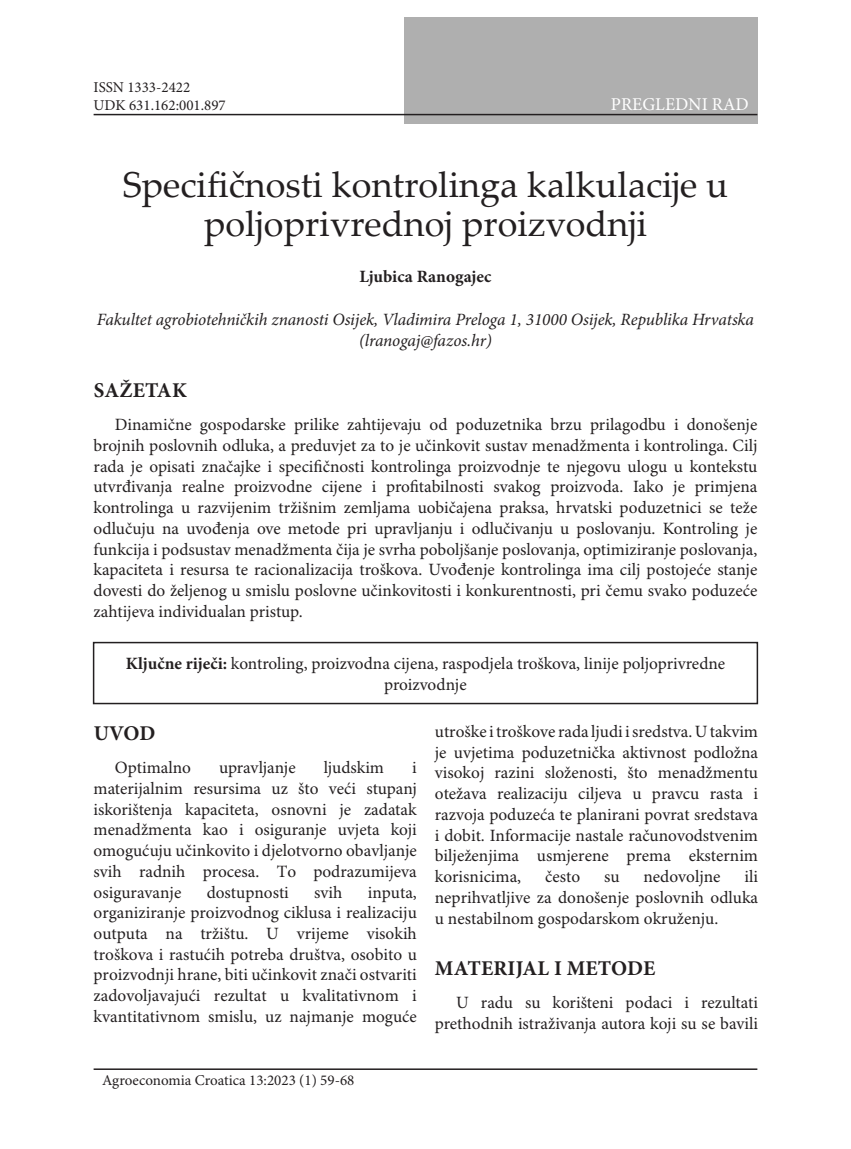
<style>
.page{position:relative;width:851px;height:1149px;background:#fff}
.page>*{position:absolute;margin:0;border:0;box-sizing:border-box;transform-origin:0 0}
.t1{font:36px/39px "Palatino Linotype";color:#231f20;text-align:center}
.t2{font:700 21px "Minion Pro";letter-spacing:.01em;color:#231f20}
.t3{font:18px "Minion Pro";color:#fff}
.paragraph{font:17.25px/20.7px "Minion Pro";color:#231f20;text-align:justify}
.abstract{font:17.25px/20.7px "Minion Pro";color:#231f20;text-align:justify}
.Adresa{font:italic 17.25px/20.7px "Minion Pro";letter-spacing:-.01em;color:#231f20;text-align:center}
.kljucne-rijeci{font:17.25px/20.7px "Minion Pro";letter-spacing:-.005em;color:#231f20;text-align:center}
.autori{font:700 17.25px "Minion Pro";color:#231f20}
.t4{font:15px "Minion Pro";color:#231f20}
.s1{font-weight:700}
</style>
<div class="page">
<div style="left:404px;top:17px;width:353px;height:106px;background:#afafaf"></div>
<hr style="left:94px;top:114px;width:663px;height:1px;background:#231f20">
<hr style="left:94px;top:1068px;width:663px;height:1px;background:#231f20">
<div style="left:93px;top:641px;width:665px;height:63px;border:2px solid #231f20"></div>
<p class="t4" style="left:94px;top:78px;width:98px">ISSN 1333-2422</p>
<p class="t4" style="left:94px;top:96px;width:134px">UDK 631.162:001.897</p>
<p class="t3" style="left:611px;top:93px;width:139px">PREGLEDNI RAD</p>
<p class="t1" style="left:123px;top:163px;width:607px">Specifičnosti kontrolinga kalkulacije u poljoprivrednoj proizvodnji</p>
<p class="autori" style="left:359px;top:265px;width:133px">Ljubica Ranogajec</p>
<p class="Adresa" style="left:97px;top:309px;width:658px">Fakultet agrobiotehničkih znanosti Osijek, Vladimira Preloga 1, 31000 Osijek, Republika Hrvatska (lranogaj@fazos.hr)</p>
<p class="t2" style="left:94px;top:375px;width:95px">SAŽETAK</p>
<p class="abstract" style="left:94px;top:415px;width:665px;text-indent:21px">Dinamične gospodarske prilike zahtijevaju od poduzetnika brzu prilagodbu i donošenje brojnih poslovnih odluka, a preduvjet za to je učinkovit sustav menadžmenta i kontrolinga. Cilj rada je opisati značajke i specifičnosti kontrolinga proizvodnje te njegovu ulogu u kontekstu utvrđivanja realne proizvodne cijene i profitabilnosti svakog proizvoda. Iako je primjena kontrolinga u razvijenim tržišnim zemljama uobičajena praksa, hrvatski poduzetnici se teže odlučuju na uvođenja ove metode pri upravljanju i odlučivanju u poslovanju. Kontroling je funkcija i podsustav menadžmenta čija je svrha poboljšanje poslovanja, optimiziranje poslovanja, kapaciteta i resursa te racionalizacija troškova. Uvođenje kontrolinga ima cilj postojeće stanje dovesti do željenog u smislu poslovne učinkovitosti i konkurentnosti, pri čemu svako poduzeće zahtijeva individualan pristup.</p>
<p class="kljucne-rijeci" style="left:126px;top:653px;width:600px"><span class="s1">Ključne riječi:</span> kontroling, proizvodna cijena, raspodjela troškova, linije poljoprivredne proizvodnje</p>
<p class="t2" style="left:94px;top:718px;width:63px">UVOD</p>
<p class="paragraph" style="left:115px;top:757px;width:78px">Optimalno</p>
<p class="paragraph" style="left:219px;top:757px;width:78px">upravljanje</p>
<p class="paragraph" style="left:324px;top:757px;width:62px">ljudskim</p>
<p class="paragraph" style="left:435px;top:721px;width:325px">utroške i troškove rada ljudi i sredstva. U takvim je uvjetima poduzetnička aktivnost podložna visokoj razini složenosti, što menadžmentu otežava realizaciju ciljeva u pravcu rasta i razvoja poduzeća te planirani povrat sredstava i dobit. Informacije nastale računovodstvenim bilježenjima usmjerene prema eksternim korisnicima,</p>
<p class="paragraph" style="left:94px;top:757px;width:325px;text-indent:318px">i materijalnim resursima uz što veći stupanj iskorištenja kapaciteta, osnovni je zadatak menadžmenta kao i osiguranje uvjeta koji omogućuju učinkovito i djelotvorno obavljanje svih radnih procesa. To podrazumijeva osiguravanje</p>
<p class="paragraph" style="left:435px;top:866px;width:325px;text-indent:309px">ili neprihvatljive za donošenje poslovnih odluka u nestabilnom gospodarskom okruženju.</p>
<p class="t2" style="left:435px;top:953px;width:222px">MATERIJAL I METODE</p>
<p class="paragraph" style="left:435px;top:992px;width:325px;text-align:right">U radu su korišteni podaci i rezultati prethodnih istraživanja autora koji su se bavili</p>
<p class="paragraph" style="left:545px;top:866px;width:37px">često</p>
<p class="paragraph" style="left:604px;top:866px;width:17px">su</p>
<p class="paragraph" style="left:643px;top:866px;width:79px">nedovoljne</p>
<p class="paragraph" style="left:207px;top:882px;width:84px">dostupnosti</p>
<p class="paragraph" style="left:314px;top:882px;width:30px">svih</p>
<p class="paragraph" style="left:94px;top:882px;width:325px;text-indent:274px">inputa, organiziranje proizvodnog ciklusa i realizaciju outputa na tržištu. U vrijeme visokih troškova i rastućih potreba društva, osobito u proizvodnji hrane, biti učinkovit znači ostvariti zadovoljavajući rezultat u kvalitativnom i kvantitativnom smislu, uz najmanje moguće</p>
<p class="t4" style="left:102px;top:1070px;width:254px">Agroeconomia Croatica 13:2023 (1) 59-68</p>
</div>
